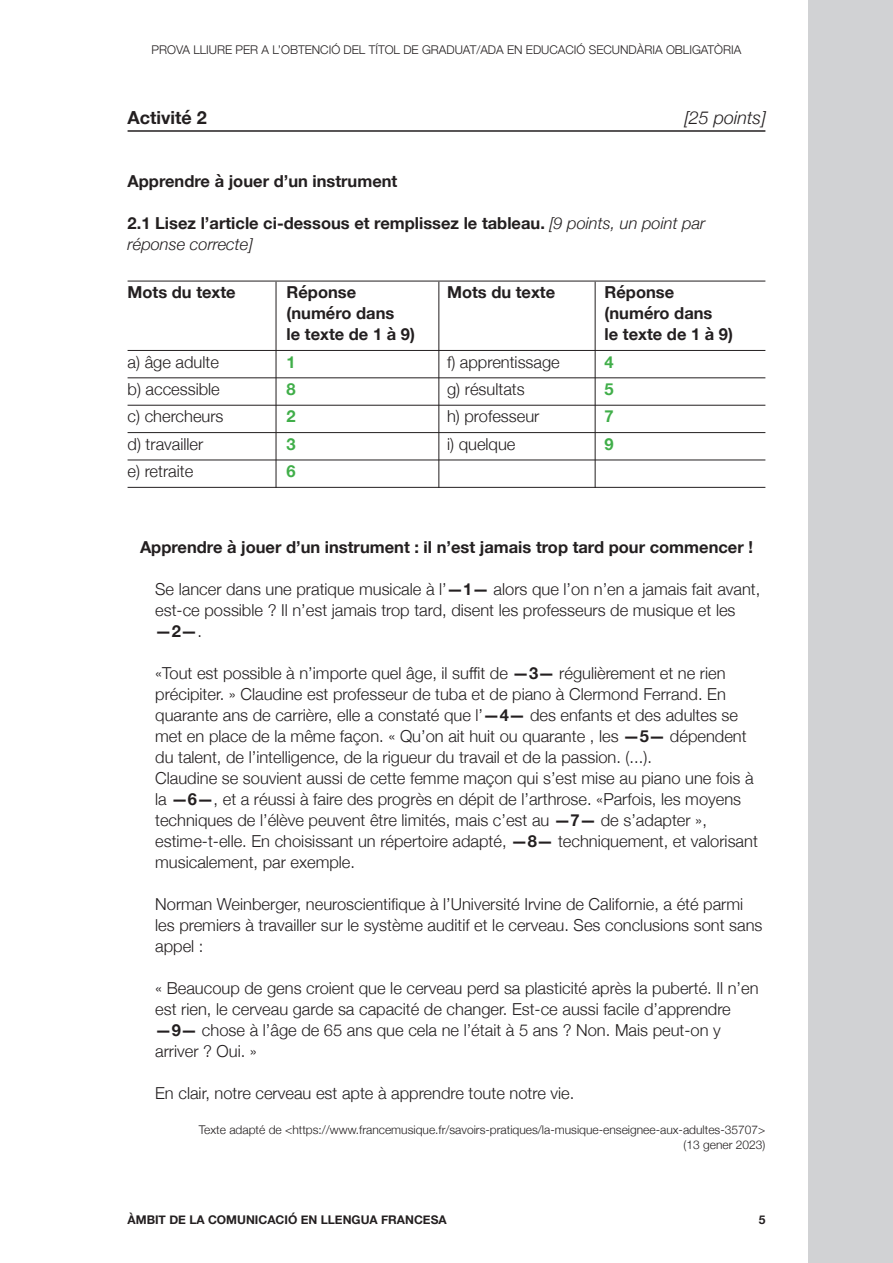
<style>
.page{position:relative;width:893px;height:1263px;background:#fff}
.page>*{position:absolute;margin:0;border:0;box-sizing:border-box;transform-origin:0 0}
.Activitat{font:italic 300 18px "Helvetica Neue";color:#231f20}
.Activitat-2{font:700 18px "Helvetica Neue";color:#231f20}
.Subpregunta{font:300 16.5px/21px "Helvetica Neue";color:#231f20}
.Pregunta{font:700 16.5px/21px "Helvetica Neue";color:#231f20}
.Text{font:300 16.5px "Helvetica Neue";color:#231f20}
.Text-2{font:700 16.5px "Helvetica Neue";color:#231f20}
.Text-3{font:700 16.5px "Helvetica Neue";color:#40ae49}
.Font{font:300 12px/14.4px "Helvetica Neue";color:#231f20;text-align:right}
.t1{font:700 12px "Helvetica Neue";color:#231f20}
.s1{font-weight:300;font-style:italic}
.s2{font-weight:700}
</style>
<div class="page">
<div style="left:808px;top:0;width:85px;height:1263px;background:#d1d2d4"></div>
<hr style="left:128px;top:130px;width:637px;height:2px;background:#231f20">
<hr style="left:128px;top:281px;width:637px;height:1px;background:#231f20">
<hr style="left:128px;top:350px;width:637px;height:1px;background:#231f20">
<hr style="left:128px;top:378px;width:637px;height:1px;background:#231f20">
<hr style="left:128px;top:405px;width:637px;height:1px;background:#231f20">
<hr style="left:128px;top:432px;width:637px;height:1px;background:#231f20">
<hr style="left:128px;top:460px;width:637px;height:1px;background:#231f20">
<hr style="left:128px;top:487px;width:637px;height:1px;background:#231f20">
<hr style="left:276px;top:282px;width:1px;height:206px;background:#231f20">
<hr style="left:439px;top:282px;width:1px;height:206px;background:#231f20">
<hr style="left:595px;top:282px;width:1px;height:206px;background:#231f20">
<p class="Font" style="left:152px;top:42px;width:591px">PROVA LLIURE PER A L’OBTENCIÓ DEL TÍTOL DE GRADUAT/ADA EN EDUCACIÓ SECUNDÀRIA OBLIGATÒRIA</p>
<h3 class="Activitat-2" style="left:128px;top:103px;width:81px">Activité 2</h3>
<h3 class="Activitat" style="left:684px;top:103px;width:83px">[25 points]</h3>
<h4 class="Pregunta" style="left:128px;top:171px;width:271px">Apprendre à jouer d’un instrument</h4>
<h4 class="Pregunta" style="left:128px;top:213px;width:579px">2.1 Lisez l’article ci-dessous et remplissez le tableau. <span class="s1">[9 points, un point par réponse correcte]</span></h4>
<p class="Text-2" style="left:128px;top:279px;width:110px">Mots du texte</p>
<p class="Text-2" style="left:287px;top:279px;width:71px">Réponse</p>
<p class="Text-2" style="left:447px;top:279px;width:110px">Mots du texte</p>
<p class="Text-2" style="left:605px;top:279px;width:71px">Réponse</p>
<p class="Text-2" style="left:287px;top:300px;width:109px">(numéro dans</p>
<p class="Text-2" style="left:605px;top:300px;width:109px">(numéro dans</p>
<p class="Text-2" style="left:287px;top:321px;width:130px">le texte de 1 à 9)</p>
<p class="Text-2" style="left:605px;top:321px;width:130px">le texte de 1 à 9)</p>
<p class="Text" style="left:128px;top:348px;width:93px">a) âge adulte</p>
<p class="Text-3" style="left:287px;top:349px;width:11px">1</p>
<p class="Text" style="left:447px;top:348px;width:114px">f) apprentissage</p>
<p class="Text-3" style="left:605px;top:349px;width:11px">4</p>
<p class="Text" style="left:128px;top:376px;width:94px">b) accessible</p>
<p class="Text-3" style="left:287px;top:376px;width:11px">8</p>
<p class="Text" style="left:447px;top:376px;width:79px">g) résultats</p>
<p class="Text-3" style="left:605px;top:376px;width:11px">5</p>
<p class="Text" style="left:128px;top:403px;width:97px">c) chercheurs</p>
<p class="Text-3" style="left:287px;top:404px;width:11px">2</p>
<p class="Text" style="left:447px;top:403px;width:94px">h) professeur</p>
<p class="Text-3" style="left:605px;top:404px;width:11px">7</p>
<p class="Text" style="left:128px;top:431px;width:77px">d) travailler</p>
<p class="Text-3" style="left:287px;top:431px;width:11px">3</p>
<p class="Text" style="left:447px;top:431px;width:70px">i) quelque</p>
<p class="Text-3" style="left:605px;top:431px;width:11px">9</p>
<p class="Text" style="left:128px;top:458px;width:67px">e) retraite</p>
<p class="Text-3" style="left:287px;top:458px;width:11px">6</p>
<h4 class="Pregunta" style="left:140px;top:537px;width:614px">Apprendre à jouer d’un instrument : il n’est jamais trop tard pour commencer !</h4>
<p class="Subpregunta" style="left:155px;top:577px;width:607px">Se lancer dans une pratique musicale à l’<span class="s2">—1—</span> alors que l’on n’en a jamais fait avant, est-ce possible ? Il n’est jamais trop tard, disent les professeurs de musique et les <span class="s2">—2—</span>.</p>
<p class="Subpregunta" style="left:155px;top:661px;width:593px">«Tout est possible à n’importe quel âge, il suffit de <span class="s2">—3—</span> régulièrement et ne rien précipiter. » Claudine est professeur de tuba et de piano à Clermond Ferrand. En quarante ans de carrière, elle a constaté que l’<span class="s2">—4—</span> des enfants et des adultes se met en place de la même façon. « Qu’on ait huit ou quarante , les <span class="s2">—5—</span> dépendent du talent, de l’intelligence, de la rigueur du travail et de la passion. (...).</p>
<p class="Subpregunta" style="left:155px;top:766px;width:604px">Claudine se souvient aussi de cette femme maçon qui s’est mise au piano une fois à la <span class="s2">—6—</span>, et a réussi à faire des progrès en dépit de l’arthrose. «Parfois, les moyens techniques de l’élève peuvent être limités, mais c’est au <span class="s2">—7—</span> de s’adapter », estime-t-elle. En choisissant un répertoire adapté, <span class="s2">—8—</span> techniquement, et valorisant musicalement, par exemple.</p>
<p class="Subpregunta" style="left:155px;top:892px;width:609px">Norman Weinberger, neuroscientifique à l’Université Irvine de Californie, a été parmi les premiers à travailler sur le système auditif et le cerveau. Ses conclusions sont sans appel :</p>
<p class="Subpregunta" style="left:155px;top:976px;width:605px">« Beaucoup de gens croient que le cerveau perd sa plasticité après la puberté. Il n’en est rien, le cerveau garde sa capacité de changer. Est-ce aussi facile d’apprendre <span class="s2">—9—</span> chose à l’âge de 65 ans que cela ne l’était à 5 ans ? Non. Mais peut-on y arriver ? Oui. »</p>
<p class="Subpregunta" style="left:155px;top:1081px;width:421px">En clair, notre cerveau est apte à apprendre toute notre vie.</p>
<p class="Font" style="left:199px;top:1122px;width:568px">Texte adapté de &lt;https://www.francemusique.fr/savoirs-pratiques/la-musique-enseignee-aux-adultes-35707&gt; (13 gener 2023)</p>
<p class="t1" style="left:128px;top:1210px;width:321px">ÀMBIT DE LA COMUNICACIÓ EN LLENGUA FRANCESA</p>
<p class="t1" style="left:759px;top:1210px;width:8px">5</p>
</div>
